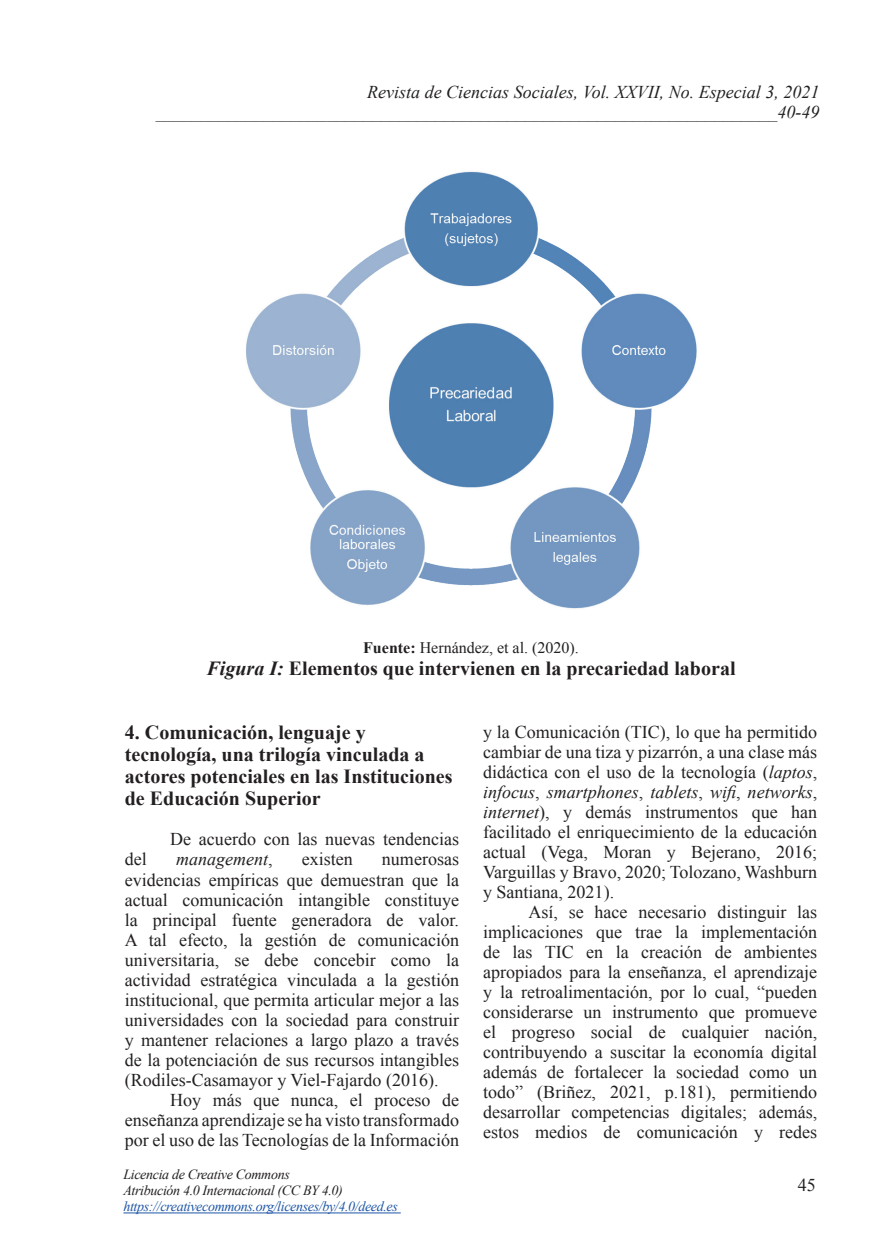
<style>
.page{position:relative;width:874px;height:1259px;background:#fff}
.page>*{position:absolute;margin:0;border:0;box-sizing:border-box;transform-origin:0 0}
.t1{font:700 20px/22px "Times New Roman";color:#231f20}
.t2{font:18px/20px "Times New Roman";color:#231f20;text-align:justify}
.t3{font:italic 18px/20px "Times New Roman";color:#231f20;text-align:right}
.t4{font:16px "Times New Roman";color:#231f20}
.t5{font:italic 14px/16px "Times New Roman";letter-spacing:-.025em;color:#231f20}
.t6{font:italic 14px "Times New Roman";letter-spacing:-.025em;color:#1e56a6}
.s1{font-weight:700}
.s2{font-style:italic}
.s3{font-style:normal}
</style>
<div class="page">
<hr style="left:123px;top:1212px;width:277px;height:1px;background:#1e56a6">
<img style="left:246px;top:171px;width:451px;height:438px">
<p class="t3" style="left:156px;top:81px;width:665px">Revista de Ciencias Sociales, Vol. XXVII, No. Especial 3, 2021 _____________________________________________________________________40-49</p>
<p class="t4" style="left:363px;top:637px;width:217px"><span class="s1">Fuente:</span> Hernández, et al. (2020).</p>
<p class="t1" style="left:206px;top:657px;width:530px"><span class="s2">Figura I:</span> Elementos que intervienen en la precariedad laboral</p>
<p class="t1" style="left:125px;top:721px;width:329px">4. Comunicación, lenguaje y tecnología, una trilogía vinculada a actores potenciales en las Instituciones de Educación Superior</p>
<p class="t2" style="left:170px;top:829px;width:290px">De acuerdo con las nuevas tendencias</p>
<p class="t2" style="left:125px;top:849px;width:23px">del</p>
<p class="t3" style="left:176px;top:849px;width:98px">management<span class="s3">,</span></p>
<p class="t2" style="left:301px;top:849px;width:52px">existen</p>
<p class="t2" style="left:125px;top:849px;width:335px;text-indent:257px">numerosas evidencias empíricas que demuestran que la actual comunicación intangible constituye la principal fuente generadora de valor.<br>A tal efecto, la gestión de comunicación universitaria, se debe concebir como la actividad estratégica vinculada a la gestión institucional, que permita articular mejor a las universidades con la sociedad para construir y mantener relaciones a largo plazo a través de la potenciación de sus recursos intangibles (Rodiles-Casamayor y Viel-Fajardo (2016).</p>
<p class="t2" style="left:125px;top:1089px;width:335px;text-indent:45px">Hoy más que nunca, el proceso de enseñanza aprendizaje se ha visto transformado por el uso de las Tecnologías de la Información</p>
<p class="t5" style="left:123px;top:1166px;width:221px">Licencia de Creative Commons<br>Atribución 4.0 Internacional (CC BY 4.0)</p>
<p class="t6" style="left:123px;top:1197px;width:276px">https://creativecommons.org/licenses/by/4.0/deed.es</p>
<p class="t2" style="left:483px;top:722px;width:335px">y la Comunicación (TIC), lo que ha permitido cambiar de una tiza y pizarrón, a una clase más didáctica con el uso de la tecnología (<span class="s2">laptos</span>, <span class="s2">infocus</span>, <span class="s2">smartphones</span>, <span class="s2">tablets</span>, <span class="s2">wifi</span>, <span class="s2">networks</span>, <span class="s2">internet</span>), y demás instrumentos que han facilitado el enriquecimiento de la educación actual (Vega, Moran y Bejerano, 2016; Varguillas y Bravo, 2020; Tolozano, Washburn y Santiana, 2021).</p>
<p class="t2" style="left:483px;top:902px;width:335px;text-indent:45px">Así, se hace necesario distinguir las implicaciones que trae la implementación de las TIC en la creación de ambientes apropiados para la enseñanza, el aprendizaje y la retroalimentación, por lo cual, “pueden considerarse un instrumento que promueve el progreso social de cualquier nación, contribuyendo a suscitar la economía digital además de fortalecer la sociedad como un todo” (Briñez, 2021, p.181), permitiendo desarrollar competencias digitales; además, estos medios de comunicación y redes</p>
<p class="t2" style="left:797px;top:1175px;width:19px">45</p>
</div>
